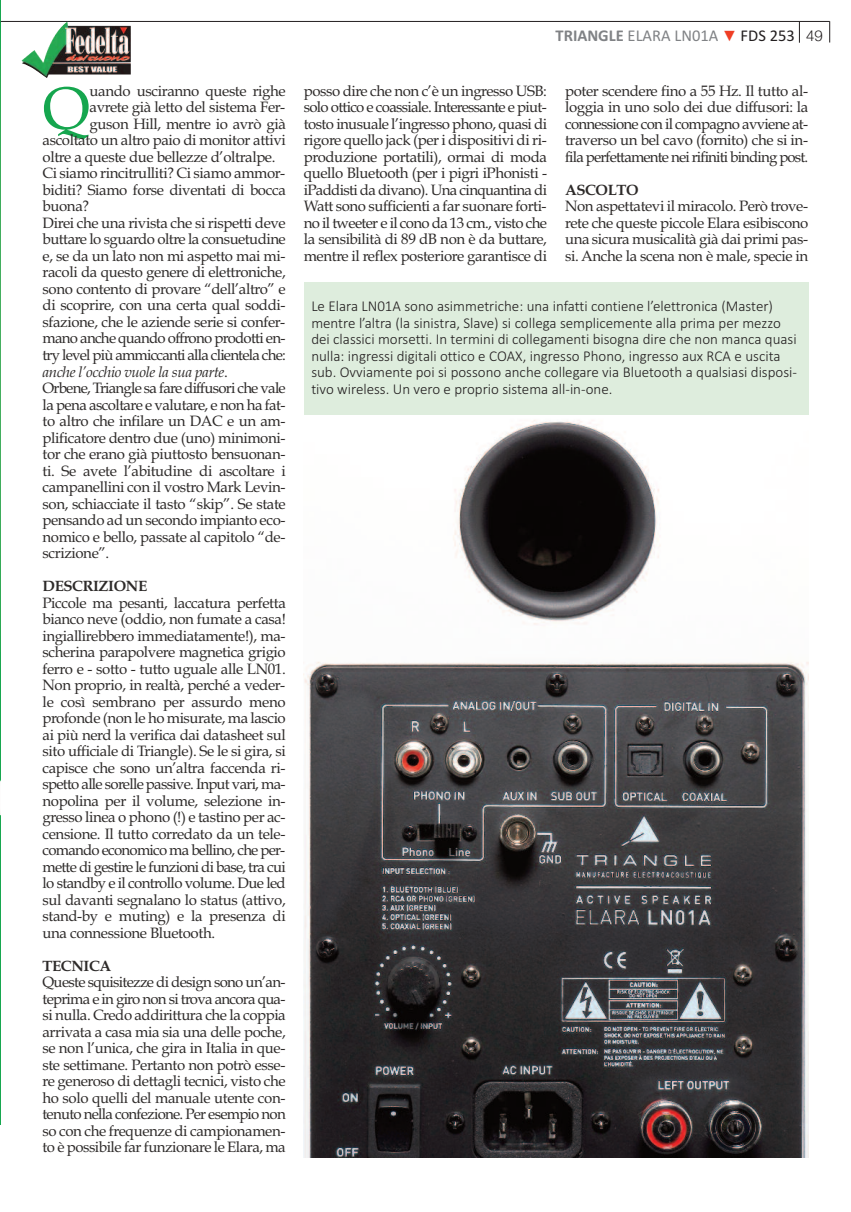
<style>
.page{position:relative;width:851px;height:1212px;background:#fff}
.page>*{position:absolute;margin:0;border:0;box-sizing:border-box;transform-origin:0 0}
.t1{font:60.3px "Book Antiqua";color:#15a64e}
.t2{font:16.5px "Calibri";color:#808285}
.t3{font:15px/16.5px "Book Antiqua";letter-spacing:-.025em;color:#2d2a29;text-align:justify}
.t4{font:300 15px/16.5px "Calibri";color:#231f20}
.t5{font:15px "Book Antiqua";letter-spacing:-.055em;color:#2d2a29}
.t6{font:15px "Book Antiqua";letter-spacing:-.05em;color:#2d2a29}
.t7{font:15px "Book Antiqua";letter-spacing:-.045em;color:#2d2a29}
.t8{font:italic 15px "Book Antiqua";letter-spacing:-.025em;color:#2d2a29}
.t9{font:700 15px "Book Antiqua";letter-spacing:-.025em;color:#2d2a29}
.s1{font-style:normal}
.s2{font-weight:700}
.s3{font-family:"Arial";font-size:15px;color:#ef3e25}
.s4{color:#231f20}
.s5{font-family:"Helvetica Neue";font-weight:300;font-size:15px;color:#231f20}
</style>
<div class="page">
<svg style="left:829px;top:21px;width:1px;height:22px"></svg>
<svg style="left:799px;top:22px;width:1px;height:21px"></svg>
<hr style="left:0;top:21px;width:829px;height:1px;background:#231f20">
<hr style="left:0;top:0;width:1px;height:1125px;background:#17a74f">
<img style="left:0;top:21px;width:1px;height:795px">
<img style="left:21px;top:21px;width:110px;height:57px">
<img style="left:304px;top:420px;width:504px;height:738px">
<div style="left:304px;top:282px;width:504px;height:133px;background:#deeddd"></div>
<h1 class="t1" style="left:43px;top:73px;width:49px">Q</h1>
<p class="t3" style="left:90px;top:83px;width:198px">uando usciranno queste righe</p>
<p class="t3" style="left:90px;top:99px;width:197px">avrete già letto del sistema Fer-</p>
<p class="t3" style="left:90px;top:116px;width:198px">guson Hill, mentre io avrò già</p>
<p class="t3" style="left:43px;top:132px;width:245px">ascoltato un altro paio di monitor attivi</p>
<p class="t3" style="left:43px;top:149px;width:234px">oltre a queste due bellezze d’oltralpe.</p>
<p class="t3" style="left:43px;top:165px;width:244px">Ci siamo rincitrulliti? Ci siamo ammor-</p>
<p class="t3" style="left:43px;top:182px;width:245px">biditi? Siamo forse diventati di bocca</p>
<p class="t3" style="left:43px;top:198px;width:48px">buona?</p>
<p class="t3" style="left:43px;top:215px;width:245px">Direi che una rivista che si rispetti deve</p>
<p class="t3" style="left:43px;top:231px;width:245px">buttare lo sguardo oltre la consuetudine</p>
<p class="t3" style="left:43px;top:248px;width:244px">e, se da un lato non mi aspetto mai mi-</p>
<p class="t3" style="left:43px;top:264px;width:245px">racoli da questo genere di elettroniche,</p>
<p class="t3" style="left:43px;top:281px;width:245px">sono contento di provare “dell’altro” e</p>
<p class="t3" style="left:43px;top:297px;width:244px">di scoprire, con una certa qual soddi-</p>
<p class="t3" style="left:43px;top:314px;width:244px">sfazione, che le aziende serie si confer-</p>
<p class="t7" style="left:43px;top:329px;width:244px">mano anche quando offrono prodotti en-</p>
<p class="t5" style="left:43px;top:346px;width:245px">try level più ammiccanti alla clientela che:</p>
<p class="t8" style="left:43px;top:362px;width:187px">anche l’occhio vuole la sua parte<span class="s1">.</span></p>
<p class="t6" style="left:43px;top:379px;width:245px">Orbene, Triangle sa fare diffusori che vale</p>
<p class="t3" style="left:43px;top:396px;width:244px">la pena ascoltare e valutare, e non ha fat-</p>
<p class="t3" style="left:43px;top:413px;width:244px">to altro che infilare un DAC e un am-</p>
<p class="t3" style="left:43px;top:429px;width:244px">plificatore dentro due (uno) minimoni-</p>
<p class="t3" style="left:43px;top:446px;width:244px">tor che erano già piuttosto bensuonan-</p>
<p class="t3" style="left:43px;top:462px;width:245px">ti. Se avete l’abitudine di ascoltare i</p>
<p class="t3" style="left:43px;top:479px;width:244px">campanellini con il vostro Mark Levin-</p>
<p class="t3" style="left:43px;top:495px;width:245px">son, schiacciate il tasto “skip”. Se state</p>
<p class="t3" style="left:43px;top:512px;width:244px">pensando ad un secondo impianto eco-</p>
<p class="t3" style="left:43px;top:528px;width:244px">nomico e bello, passate al capitolo “de-</p>
<p class="t3" style="left:43px;top:545px;width:68px">scrizione”.</p>
<p class="t9" style="left:43px;top:577px;width:106px">DESCRIZIONE</p>
<p class="t3" style="left:42px;top:594px;width:245px">Piccole ma pesanti, laccatura perfetta bianco neve (oddio, non fumate a casa! ingiallirebbero immediatamente!), ma&shy;scherina parapolvere magnetica grigio ferro e - sotto - tutto uguale alle LN01.<br>Non proprio, in realtà, perché a veder&shy;le così sembrano per assurdo meno profonde (non le ho misurate, ma lascio ai più nerd la verifica dai datasheet sul sito ufficiale di Triangle). Se le si gira, si capisce che sono un’altra faccenda ri&shy;spetto alle sorelle passive. Input vari, ma&shy;nopolina per il volume, selezione in&shy;gresso linea o phono (!) e tastino per ac&shy;censione. Il tutto corredato da un tele&shy;comando economico ma bellino, che per&shy;mette di gestire le funzioni di base, tra cui lo standby e il controllo volume. Due led sul davanti segnalano lo status (attivo, stand-by e muting) e la presenza di una connessione Bluetooth.</p>
<p class="t9" style="left:42px;top:956px;width:70px">TECNICA</p>
<p class="t3" style="left:42px;top:974px;width:245px">Queste squisitezze di design sono un’an&shy;teprima e in giro non si trova ancora qua&shy;si nulla. Credo addirittura che la coppia arrivata a casa mia sia una delle poche, se non l’unica, che gira in Italia in que&shy;ste settimane. Pertanto non potrò esse&shy;re generoso di dettagli tecnici, visto che ho solo quelli del manuale utente con&shy;tenuto nella confezione. Per esempio non so con che frequenze di campionamen&shy;to è possibile far funzionare le Elara, ma</p>
<p class="t2" style="left:555px;top:26px;width:269px"><span class="s2">TRIANGLE</span> ELARA LN01A <span class="s3">▼</span> <span class="s4">FDS 253</span> <span class="s5">49</span></p>
<p class="t3" style="left:304px;top:83px;width:245px">posso dire che non c’è un ingresso USB: solo ottico e coassiale. Interessante e piut&shy;tosto inusuale l’ingresso phono, quasi di rigore quello jack (per i dispositivi di ri&shy;produzione portatili), ormai di moda quello Bluetooth (per i pigri iPhonisti - iPaddisti da divano). Una cinquantina di Watt sono sufficienti a far suonare forti&shy;no il tweeter e il cono da 13 cm., visto che la sensibilità di 89 dB non è da buttare, mentre il reflex posteriore garantisce di</p>
<p class="t3" style="left:565px;top:83px;width:245px">poter scendere fino a 55 Hz. Il tutto al&shy;loggia in uno solo dei due diffusori: la connessione con il compagno avviene at&shy;traverso un bel cavo (fornito) che si in&shy;fila perfettamente nei rifiniti binding post.</p>
<p class="t9" style="left:565px;top:181px;width:75px">ASCOLTO</p>
<p class="t3" style="left:565px;top:198px;width:245px">Non aspettatevi il miracolo. Però trove&shy;rete che queste piccole Elara esibiscono una sicura musicalità già dai primi pas&shy;si. Anche la scena non è male, specie in</p>
<p class="t4" style="left:311px;top:298px;width:487px">Le Elara LN01A sono asimmetriche: una infatti contiene l’elettronica (Master) mentre l’altra (la sinistra, Slave) si collega semplicemente alla prima per mezzo dei classici morsetti. In termini di collegamenti bisogna dire che non manca quasi nulla: ingressi digitali ottico e COAX, ingresso Phono, ingresso aux RCA e uscita sub. Ovviamente poi si possono anche collegare via Bluetooth a qualsiasi disposi&shy;tivo wireless. Un vero e proprio sistema all-in-one.</p>
</div>
